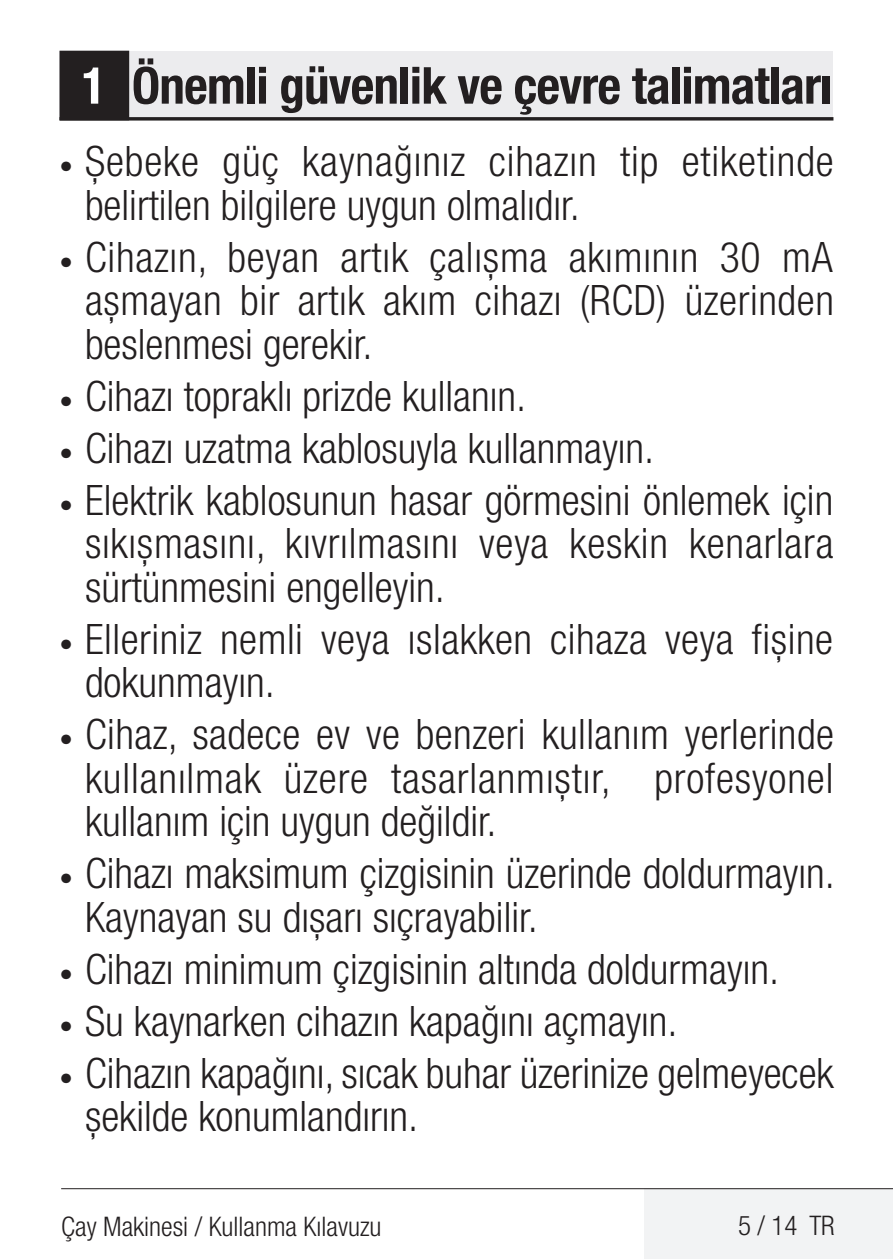
<style>
.page{position:relative;width:893px;height:1259px;background:#fff}
.page>*{position:absolute;margin:0;border:0;box-sizing:border-box;transform-origin:0 0}
.t1{font:700 condensed 51px "Helvetica Neue LT Pro";letter-spacing:-.015em;color:#231f20}
.t2{font:300 condensed 42px/43.5px "Helvetica Neue LT Pro";color:#231f20;text-align:justify}
.t3{font:300 condensed 42px/43.5px "Helvetica Neue LT Pro";letter-spacing:.02em;color:#231f20}
.t4{font:300 condensed 27px "Helvetica Neue LT Pro";color:#231f20}
.s1{color:#fff}
.s2{font-weight:700;font-size:27px}
</style>
<div class="page">
<div style="left:644px;top:1188px;width:249px;height:71px;background:#f2f3f4"></div>
<hr style="left:61px;top:1188px;width:832px;height:1px;background:#231f20">
<div style="left:60px;top:51px;width:773px;height:68px;background:#ececee"></div>
<hr style="left:60px;top:117px;width:773px;height:3px;background:#231f20">
<div style="left:61px;top:52px;width:67px;height:67px;background:#231f20"></div>
<div style="left:60px;top:51px;width:69px;height:69px;border:3px solid #231f20"></div>
<p class="t1" style="left:82px;top:55px;width:752px"><span class="s1">1</span> Önemli güvenlik ve çevre talimatları</p>
<p class="t3" style="left:85px;top:139px;width:750px;text-indent:-26px"><span class="s2">•</span> Şebeke güç kaynağınız cihazın tip etiketinde belirtilen bilgilere uygun olmalıdır.</p>
<p class="t2" style="left:85px;top:235px;width:750px;text-indent:-26px"><span class="s2">•</span> Cihazın, beyan artık çalışma akımının 30 mA aşmayan bir artık akım cihazı (RCD) üzerinden beslenmesi gerekir.</p>
<p class="t2" style="left:59px;top:374px;width:468px"><span class="s2">•</span> Cihazı topraklı prizde kullanın.</p>
<p class="t2" style="left:59px;top:426px;width:596px"><span class="s2">•</span> Cihazı uzatma kablosuyla kullanmayın.</p>
<p class="t2" style="left:85px;top:478px;width:750px;text-indent:-26px"><span class="s2">•</span> Elektrik kablosunun hasar görmesini önlemek için sıkışmasını, kıvrılmasını veya keskin kenarlara sürtünmesini engelleyin.</p>
<p class="t2" style="left:85px;top:617px;width:750px;text-indent:-26px"><span class="s2">•</span> Elleriniz nemli veya ıslakken cihaza veya fişine dokunmayın.</p>
<p class="t2" style="left:85px;top:712px;width:750px;text-indent:-26px"><span class="s2">•</span> Cihaz, sadece ev ve benzeri kullanım yerlerinde kullanılmak üzere tasarlanmıştır, profesyonel kullanım için uygun değildir.</p>
<p class="t2" style="left:85px;top:851px;width:751px;text-indent:-26px"><span class="s2">•</span> Cihazı maksimum çizgisinin üzerinde doldurmayın.<br>Kaynayan su dışarı sıçrayabilir.</p>
<p class="t2" style="left:59px;top:947px;width:721px"><span class="s2">•</span> Cihazı minimum çizgisinin altında doldurmayın.</p>
<p class="t2" style="left:59px;top:999px;width:620px"><span class="s2">•</span> Su kaynarken cihazın kapağını açmayın.</p>
<p class="t2" style="left:85px;top:1051px;width:750px;text-indent:-26px"><span class="s2">•</span> Cihazın kapağını, sıcak buhar üzerinize gelmeyecek şekilde konumlandırın.</p>
<p class="t4" style="left:61px;top:1210px;width:322px">Çay Makinesi / Kullanma Kılavuzu</p>
<p class="t4" style="left:738px;top:1209px;width:98px">5 / 14 TR</p>
</div>
